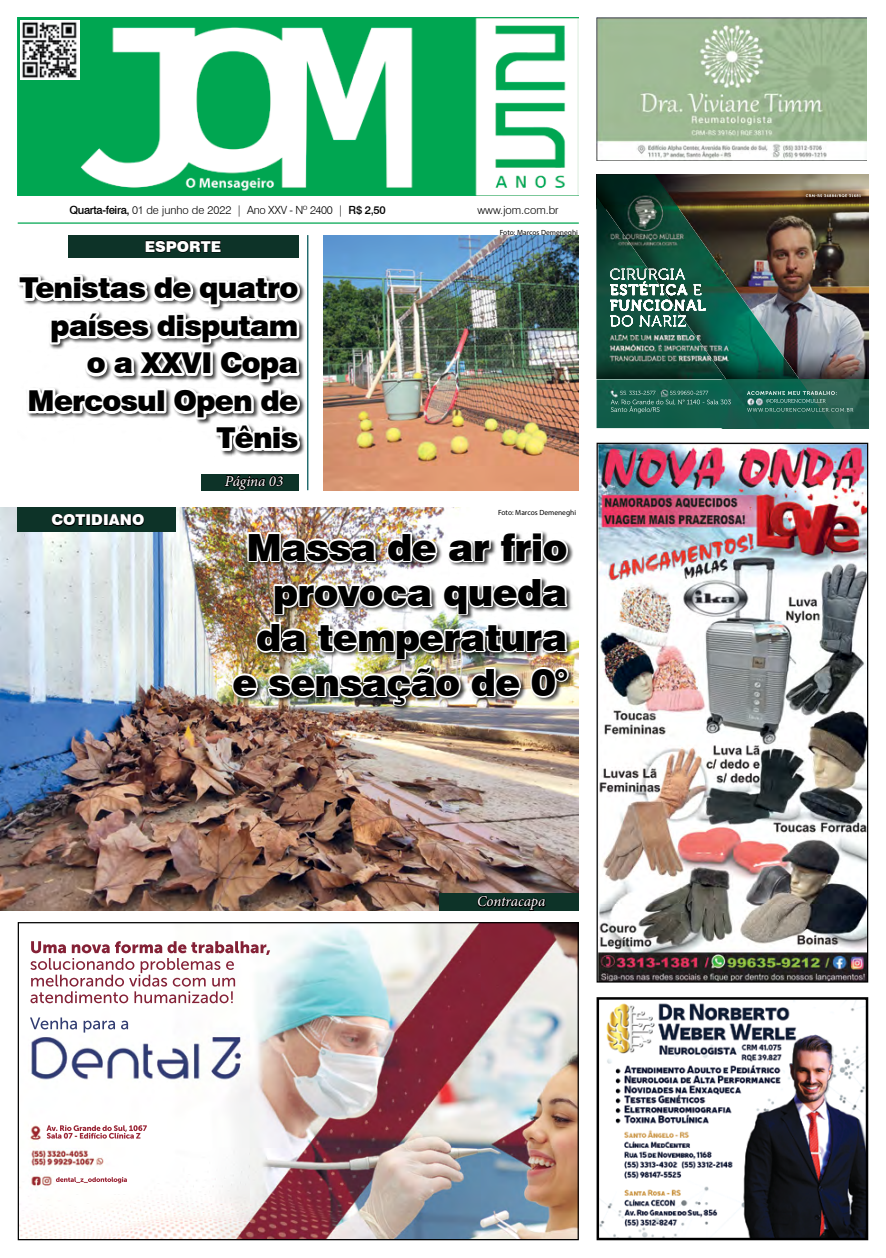
<style>
.page{position:relative;width:886px;height:1258px;background:#fff}
.page>*{position:absolute;margin:0;border:0;box-sizing:border-box;transform-origin:0 0}
.t1{font:900 37.5px/45px "Swiss 721 BT";letter-spacing:-.02em;color:#000;text-align:right}
.t2{font:900 28.75px/37.5px "Swiss 721 BT";letter-spacing:-.03em;color:#000;text-align:right}
.t3{font:italic 15px "Minion Pro";letter-spacing:-.01em;color:#fff}
.t4{font:900 15px "Swiss 721 BT";color:#fff}
.t5{font:300 11.25px "Swiss 721 BT";color:#000}
.t6{font:7.5px "Myriad Pro";color:#000}
.s1{font-weight:500}
</style>
<div class="page">
<img style="left:18px;top:18px;width:561px;height:177px">
<hr style="left:18px;top:222px;width:561px;height:2px;background:#00a651">
<img style="left:20px;top:20px;width:59px;height:60px">
<img style="left:20px;top:924px;width:557px;height:314px">
<img style="left:599px;top:1000px;width:266px;height:237px">
<div style="left:596px;top:997px;width:272px;height:243px;border:2px solid #000"></div>
<img style="left:598px;top:445px;width:268px;height:535px">
<div style="left:596px;top:443px;width:272px;height:539px;border:1px solid #000"></div>
<img style="left:834px;top:205px;width:34px;height:174px">
<img style="left:596px;top:175px;width:238px;height:30px">
<img style="left:596px;top:196px;width:165px;height:9px">
<img style="left:825px;top:205px;width:9px;height:174px">
<img style="left:834px;top:379px;width:34px;height:49px">
<img style="left:825px;top:379px;width:9px;height:49px">
<img style="left:596px;top:205px;width:229px;height:223px">
<img style="left:596px;top:18px;width:271px;height:143px">
<img style="left:0;top:508px;width:579px;height:402px">
<img style="left:324px;top:235px;width:255px;height:255px">
<div style="left:68px;top:235px;width:230px;height:22px;background:#0d3328"></div>
<svg style="left:145px;top:240px;width:76px;height:13px"></svg>
<svg style="left:18px;top:274px;width:286px;height:181px"></svg>
<div style="left:201px;top:474px;width:97px;height:16px;background:#0d3328"></div>
<svg style="left:223px;top:474px;width:62px;height:17px"></svg>
<hr style="left:307px;top:235px;width:1px;height:255px;background:#015659">
<div style="left:18px;top:507px;width:158px;height:25px;background:#0d3328"></div>
<svg style="left:51px;top:513px;width:94px;height:14px"></svg>
<div style="left:231px;top:530px;width:342px;height:181px;background:#000;opacity:.75"></div>
<img style="left:246px;top:512px;width:132px;height:53px">
<svg style="left:385px;top:530px;width:54px;height:34px"></svg>
<svg style="left:446px;top:536px;width:46px;height:29px"></svg>
<svg style="left:498px;top:530px;width:72px;height:34px"></svg>
<img style="left:230px;top:575px;width:341px;height:133px">
<div style="left:439px;top:893px;width:140px;height:17px;background:#0d3328"></div>
<svg style="left:476px;top:895px;width:71px;height:16px"></svg>
<p class="t5" style="left:69px;top:203px;width:318px"><span class="s1">Quarta-feira,</span> 01 de junho de 2022 | Ano XXV - Nº 2400 | <span class="s1">R$ 2,50</span></p>
<p class="t5" style="left:477px;top:203px;width:83px">www.jom.com.br</p>
<h3 class="t4" style="left:145px;top:237px;width:78px">ESPORTE</h3>
<h2 class="t2" style="left:19px;top:269px;width:280px">Tenistas de quatro países disputam<br>o a XXVI Copa<br>Mercosul Open de<br>Tênis</h2>
<h3 class="t3" style="left:225px;top:471px;width:60px">Página 03</h3>
<h3 class="t4" style="left:52px;top:511px;width:94px">COTIDIANO</h3>
<h1 class="t1" style="left:232px;top:524px;width:336px">Massa de ar frio provoca queda da temperatura e sensação de 0°</h1>
<p class="t6" style="left:500px;top:228px;width:80px">Foto: Marcos Demeneghi</p>
<p class="t6" style="left:498px;top:508px;width:80px">Foto: Marcos Demeneghi</p>
<h3 class="t3" style="left:477px;top:891px;width:70px">Contracapa</h3>
</div>
